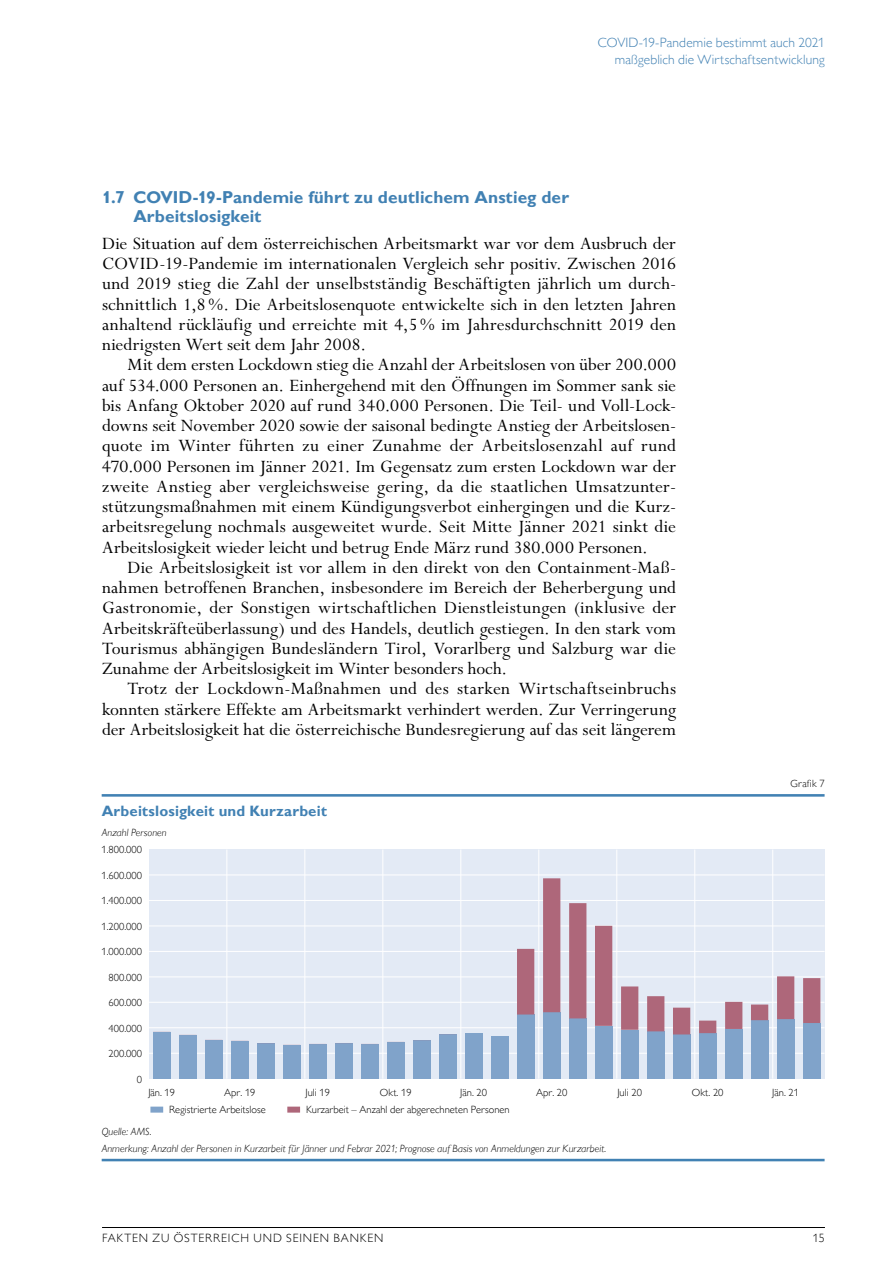
<style>
.page{position:relative;width:893px;height:1263px;background:#fff}
.page>*{position:absolute;margin:0;border:0;box-sizing:border-box;transform-origin:0 0}
.t1{font:19.5px/20.2px "Perpetua Std";color:#000;text-align:justify}
.t2{font:700 17.25px/19.5px "Gill Sans MT Pro";letter-spacing:.005em;color:#4181b3}
.t3{font:700 15px "Gill Sans MT Pro";letter-spacing:.01em;color:#4181b3}
.t4{font:300 13.5px/16.5px "Gill Sans MT Pro";letter-spacing:.01em;color:#4181b3;text-align:right}
.t5{font:300 12px "Gill Sans MT Pro";letter-spacing:.075em;color:#000}
.t6{font:300 10.5px "Gill Sans MT Pro";color:#000}
.t7{font:italic 300 10.5px/17.1px "Gill Sans MT Pro";letter-spacing:.01em;color:#000}
.s1{font-style:normal}
</style>
<div class="page">
<hr style="left:102px;top:1227px;width:723px;height:1px;background:#000">
<hr style="left:102px;top:794px;width:723px;height:3px;background:#4181b3">
<hr style="left:102px;top:1159px;width:723px;height:2px;background:#4181b3">
<div style="left:150px;top:1106px;width:13px;height:6px;background:#80a3ca"></div>
<div style="left:287px;top:1106px;width:13px;height:6px;background:#ae677a"></div>
<div style="left:149px;top:849px;width:676px;height:230px;background:#e3eaf5"></div>
<hr style="left:149px;top:874px;width:676px;height:1px;background:#fff">
<hr style="left:149px;top:900px;width:676px;height:1px;background:#fff">
<hr style="left:149px;top:925px;width:676px;height:1px;background:#fff">
<hr style="left:149px;top:951px;width:676px;height:1px;background:#fff">
<hr style="left:149px;top:976px;width:676px;height:1px;background:#fff">
<hr style="left:149px;top:1002px;width:676px;height:1px;background:#fff">
<hr style="left:149px;top:1027px;width:676px;height:1px;background:#fff">
<hr style="left:149px;top:1053px;width:676px;height:1px;background:#fff">
<hr style="left:772px;top:849px;width:1px;height:230px;background:#fff">
<hr style="left:694px;top:849px;width:1px;height:230px;background:#fff">
<hr style="left:616px;top:849px;width:1px;height:230px;background:#fff">
<hr style="left:538px;top:849px;width:1px;height:230px;background:#fff">
<hr style="left:460px;top:849px;width:1px;height:230px;background:#fff">
<hr style="left:382px;top:849px;width:1px;height:230px;background:#fff">
<hr style="left:304px;top:849px;width:1px;height:230px;background:#fff">
<hr style="left:226px;top:849px;width:1px;height:230px;background:#fff">
<div style="left:153px;top:1032px;width:17px;height:47px;background:#80a3ca"></div>
<div style="left:179px;top:1035px;width:18px;height:44px;background:#80a3ca"></div>
<div style="left:205px;top:1040px;width:17px;height:39px;background:#80a3ca"></div>
<div style="left:231px;top:1041px;width:17px;height:38px;background:#80a3ca"></div>
<div style="left:257px;top:1043px;width:17px;height:36px;background:#80a3ca"></div>
<div style="left:283px;top:1045px;width:17px;height:34px;background:#80a3ca"></div>
<div style="left:309px;top:1044px;width:17px;height:35px;background:#80a3ca"></div>
<div style="left:335px;top:1043px;width:17px;height:36px;background:#80a3ca"></div>
<div style="left:361px;top:1044px;width:17px;height:35px;background:#80a3ca"></div>
<div style="left:387px;top:1042px;width:17px;height:37px;background:#80a3ca"></div>
<div style="left:413px;top:1040px;width:17px;height:39px;background:#80a3ca"></div>
<div style="left:439px;top:1034px;width:17px;height:45px;background:#80a3ca"></div>
<div style="left:465px;top:1033px;width:17px;height:46px;background:#80a3ca"></div>
<div style="left:491px;top:1036px;width:17px;height:43px;background:#80a3ca"></div>
<div style="left:517px;top:1014px;width:17px;height:65px;background:#80a3ca"></div>
<div style="left:543px;top:1012px;width:17px;height:67px;background:#80a3ca"></div>
<div style="left:569px;top:1018px;width:17px;height:61px;background:#80a3ca"></div>
<div style="left:595px;top:1026px;width:17px;height:53px;background:#80a3ca"></div>
<div style="left:621px;top:1030px;width:17px;height:49px;background:#80a3ca"></div>
<div style="left:647px;top:1031px;width:17px;height:48px;background:#80a3ca"></div>
<div style="left:673px;top:1034px;width:17px;height:45px;background:#80a3ca"></div>
<div style="left:699px;top:1033px;width:17px;height:46px;background:#80a3ca"></div>
<div style="left:725px;top:1029px;width:17px;height:50px;background:#80a3ca"></div>
<div style="left:751px;top:1020px;width:17px;height:59px;background:#80a3ca"></div>
<div style="left:777px;top:1019px;width:17px;height:60px;background:#80a3ca"></div>
<div style="left:803px;top:1023px;width:17px;height:56px;background:#80a3ca"></div>
<svg style="left:153px;top:878px;width:667px;height:167px"></svg>
<p class="t4" style="left:598px;top:34px;width:229px">COVID-19-Pandemie bestimmt auch 2021 maßgeblich die Wirtschaftsentwicklung</p>
<p class="t2" style="left:133px;top:187px;width:437px;text-indent:-31px">1.7 COVID-19-Pandemie führt zu deutlichem Anstieg der<br>Arbeitslosigkeit</p>
<p class="t1" style="left:102px;top:234px;width:576px">Die Situation auf dem österreichischen Arbeitsmarkt war vor dem Ausbruch der COVID-19-Pandemie im internationalen Vergleich sehr positiv. Zwischen 2016 und 2019 stieg die Zahl der unselbstständig Beschäftigten jährlich um durch&shy;schnittlich 1,8 %. Die Arbeitslosenquote entwickelte sich in den letzten Jahren anhaltend rückläufig und erreichte mit 4,5 % im Jahresdurchschnitt 2019 den niedrigsten Wert seit dem Jahr 2008.</p>
<p class="t1" style="left:102px;top:355px;width:576px;text-align:left;text-indent:26px">Mit dem ersten Lockdown stieg die Anzahl der Arbeitslosen von über 200.000 auf 534.000 Personen an. Einhergehend mit den Öffnungen im Sommer sank sie bis Anfang Oktober 2020 auf rund 340.000 Personen. Die Teil- und Voll-Lock&shy;downs seit November 2020 sowie der saisonal bedingte Anstieg der Arbeitslosen&shy;quote im Winter führten zu einer Zunahme der Arbeitslosenzahl auf rund 470.000 Personen im Jänner 2021. Im Gegensatz zum ersten Lockdown war der zweite Anstieg aber vergleichsweise gering, da die staatlichen Umsatzunter&shy;stützungsmaßnahmen mit einem Kündigungsverbot einhergingen und die Kurz&shy;arbeitsregelung nochmals ausgeweitet wurde. Seit Mitte Jänner 2021 sinkt die Arbeitslosigkeit wieder leicht und betrug Ende März rund 380.000 Personen.</p>
<p class="t1" style="left:102px;top:558px;width:576px;text-indent:26px">Die Arbeitslosigkeit ist vor allem in den direkt von den Containment-Maß&shy;nahmen betroffenen Branchen, insbesondere im Bereich der Beherbergung und Gastronomie, der Sonstigen wirtschaftlichen Dienstleistungen (inklusive der Arbeitskräfteüberlassung) und des Handels, deutlich gestiegen. In den stark vom Tourismus abhängigen Bundesländern Tirol, Vorarlberg und Salzburg war die Zunahme der Arbeitslosigkeit im Winter besonders hoch.</p>
<p class="t1" style="left:102px;top:679px;width:576px;text-indent:26px">Trotz der Lockdown-Maßnahmen und des starken Wirtschaftseinbruchs konnten stärkere Effekte am Arbeitsmarkt verhindert werden. Zur Verringerung der Arbeitslosigkeit hat die österreichische Bundesregierung auf das seit längerem</p>
<p class="t3" style="left:102px;top:801px;width:227px">Arbeitslosigkeit und Kurzarbeit</p>
<p class="t7" style="left:101px;top:824px;width:67px">Anzahl Personen<br><span class="s1">1.800.000</span></p>
<p class="t6" style="left:101px;top:869px;width:42px">1.600.000</p>
<p class="t6" style="left:101px;top:894px;width:42px">1.400.000</p>
<p class="t6" style="left:101px;top:920px;width:42px">1.200.000</p>
<p class="t6" style="left:101px;top:945px;width:42px">1.000.000</p>
<p class="t6" style="left:109px;top:971px;width:35px">800.000</p>
<p class="t6" style="left:109px;top:996px;width:35px">600.000</p>
<p class="t6" style="left:109px;top:1022px;width:35px">400.000</p>
<p class="t6" style="left:109px;top:1047px;width:35px">200.000</p>
<p class="t6" style="left:137px;top:1073px;width:7px">0</p>
<p class="t6" style="left:790px;top:777px;width:36px">Grafik 7</p>
<p class="t6" style="left:148px;top:1086px;width:28px">Jän. 19</p>
<p class="t6" style="left:224px;top:1086px;width:33px">Apr. 19</p>
<p class="t6" style="left:305px;top:1086px;width:26px">Juli 19</p>
<p class="t6" style="left:380px;top:1086px;width:33px">Okt. 19</p>
<p class="t6" style="left:460px;top:1086px;width:28px">Jän. 20</p>
<p class="t6" style="left:536px;top:1086px;width:33px">Apr. 20</p>
<p class="t6" style="left:617px;top:1086px;width:26px">Juli 20</p>
<p class="t6" style="left:692px;top:1086px;width:33px">Okt. 20</p>
<p class="t6" style="left:772px;top:1086px;width:28px">Jän. 21</p>
<p class="t6" style="left:169px;top:1103px;width:98px">Registrierte Arbeitslose</p>
<p class="t6" style="left:306px;top:1103px;width:205px">Kurzarbeit – Anzahl der abgerechneten Personen</p>
<p class="t7" style="left:102px;top:1123px;width:506px">Quelle: AMS.<br>Anmerkung: Anzahl der Personen in Kurzarbeit für Jänner und Febrar 2021; Prognose auf Basis von Anmeldungen zur Kurzarbeit.</p>
<p class="t5" style="left:102px;top:1231px;width:283px">FAKTEN ZU ÖSTERREICH UND SEINEN BANKEN</p>
<p class="t5" style="left:813px;top:1231px;width:14px">15</p>
</div>
